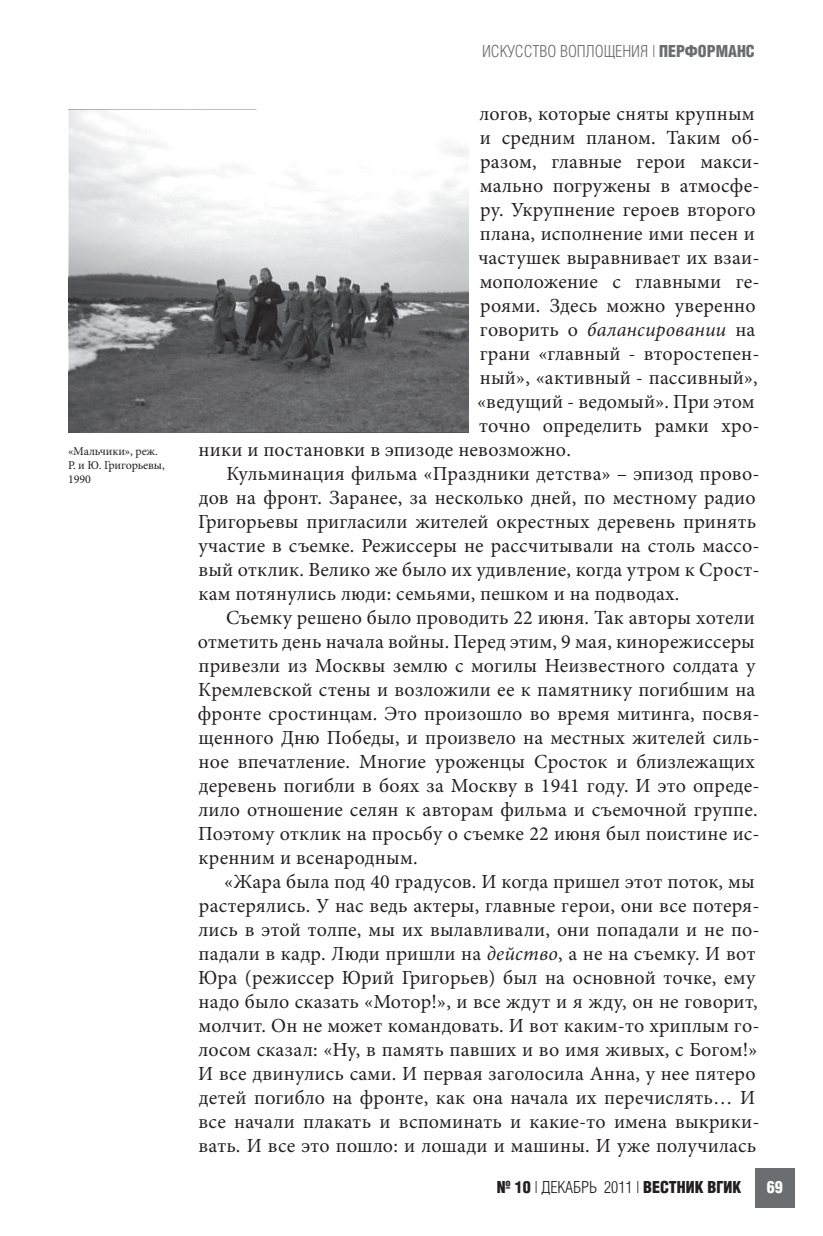
<style>
.page{position:relative;width:823px;height:1236px;background:#fff}
.page>*{position:absolute;margin:0;border:0;box-sizing:border-box;transform-origin:0 0}
.t1{font:20px/24px "Minion Pro";letter-spacing:.01em;color:#231f20}
.t2{font:italic 20px "Minion Pro";letter-spacing:.005em;color:#231f20}
.t3{font:16px "AG Letterica Cond L";color:#6c6d70}
.t4{font:700 16px "AG Letterica Cond L";color:#231f20}
.t5{font:700 16px "AG Letterica Cond L";color:#fff}
.snoska{font:12px/14px "Minion Pro";letter-spacing:-.01em;color:#231f20}
.s1{font-weight:700}
.s2{font-style:normal}
.s3{font-style:italic}
.s4{font-weight:400}
</style>
<div class="page">
<div style="left:754px;top:1168px;width:40px;height:40px;background:#6c6d70"></div>
<img style="left:68px;top:109px;width:400px;height:323px">
<p class="snoska" style="left:68px;top:445px;width:98px">«Мальчики», реж.<br>Р. и Ю. Григорьевы,<br>1990</p>
<p class="t3" style="left:481px;top:42px;width:274px">ИСКУССТВО ВОПЛОЩЕНИЯ | <span class="s1">ПЕРФОРМАНС</span></p>
<p class="t1" style="left:479px;top:102px;width:276px">логов, которые сняты крупным</p>
<p class="t1" style="left:479px;top:126px;width:281px">и средним планом. Таким об-</p>
<p class="t1" style="left:480px;top:150px;width:281px">разом, главные герои макси-</p>
<p class="t1" style="left:479px;top:174px;width:281px">мально погружены в атмосфе-</p>
<p class="t1" style="left:480px;top:198px;width:277px">ру. Укрупнение героев второго</p>
<p class="t1" style="left:479px;top:222px;width:276px">плана, исполнение ими песен и</p>
<p class="t1" style="left:478px;top:246px;width:282px">частушек выравнивает их взаи-</p>
<p class="t1" style="left:479px;top:270px;width:281px">моположение с главными ге-</p>
<p class="t1" style="left:480px;top:294px;width:277px">роями. Здесь можно уверенно</p>
<p class="t2" style="left:479px;top:316px;width:277px"><span class="s2">говорить о</span> балансировании <span class="s2">на</span></p>
<p class="t1" style="left:479px;top:342px;width:281px">грани «главный - второстепен-</p>
<p class="t1" style="left:479px;top:366px;width:279px">ный», «активный - пассивный»,</p>
<p class="t1" style="left:477px;top:390px;width:279px">«ведущий - ведомый». При этом</p>
<p class="t1" style="left:479px;top:414px;width:282px">точно определить рамки хро-</p>
<p class="t1" style="left:198px;top:438px;width:373px">ники и постановки в эпизоде невозможно.</p>
<p class="t1" style="left:198px;top:462px;width:562px;text-indent:28px">Кульминация фильма «Праздники детства» – эпизод прово&shy;дов на фронт. Заранее, за несколько дней, по местному радио Григорьевы пригласили жителей окрестных деревень принять участие в съемке. Режиссеры не рассчитывали на столь массо&shy;вый отклик. Велико же было их удивление, когда утром к Срост&shy;кам потянулись люди: семьями, пешком и на подводах.</p>
<p class="t1" style="left:198px;top:606px;width:563px;text-indent:28px">Съемку решено было проводить 22 июня. Так авторы хотели отметить день начала войны. Перед этим, 9 мая, кинорежиссеры привезли из Москвы землю с могилы Неизвестного солдата у Кремлевской стены и возложили ее к памятнику погибшим на фронте сростинцам. Это произошло во время митинга, посвя&shy;щенного Дню Победы, и произвело на местных жителей силь&shy;ное впечатление. Многие уроженцы Сросток и близлежащих деревень погибли в боях за Москву в 1941 году. И это опреде&shy;лило отношение селян к авторам фильма и съемочной группе.<br>Поэтому отклик на просьбу о съемке 22 июня был поистине ис&shy;кренним и всенародным.</p>
<p class="t1" style="left:198px;top:870px;width:562px;text-indent:26px">«Жара была под 40 градусов. И когда пришел этот поток, мы растерялись. У нас ведь актеры, главные герои, они все потеря&shy;лись в этой толпе, мы их вылавливали, они попадали и не по&shy;падали в кадр. Люди пришли на <span class="s3">действо</span>, а не на съемку. И вот Юра (режиссер Юрий Григорьев) был на основной точке, ему надо было сказать «Мотор!», и все ждут и я жду, он не говорит, молчит. Он не может командовать. И вот каким-то хриплым го&shy;лосом сказал: «Ну, в память павших и во имя живых, с Богом!» И все двинулись сами. И первая заголосила Анна, у нее пятеро детей погибло на фронте, как она начала их перечислять… И все начали плакать и вспоминать и какие-то имена выкрики&shy;вать. И все это пошло: и лошади и машины. И уже получилась</p>
<p class="t4" style="left:496px;top:1178px;width:246px">№ 10 <span class="s4">| ДЕКАБРЬ 2011 |</span> ВЕСТНИК ВГИК</p>
<p class="t5" style="left:766px;top:1178px;width:17px">69</p>
</div>
